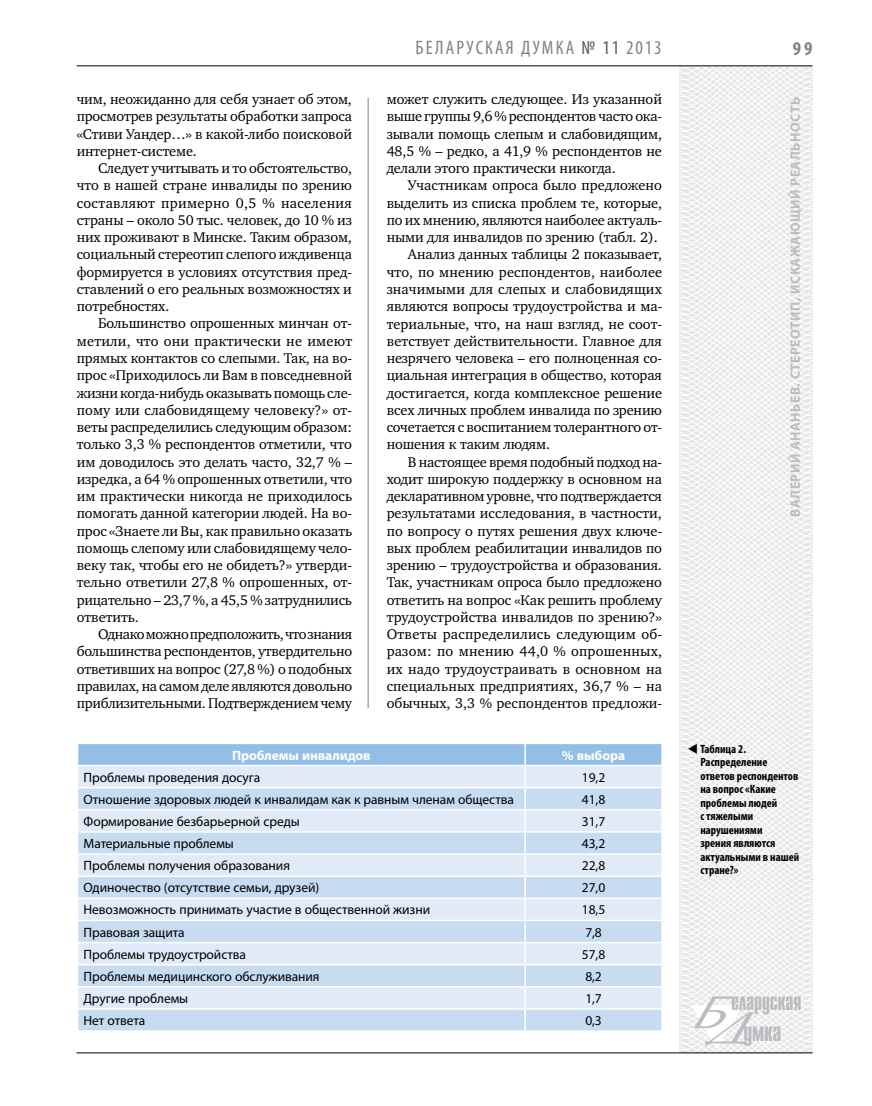
<style>
.page{position:relative;width:872px;height:1106px;background:#fff}
.page>*{position:absolute;margin:0;border:0;box-sizing:border-box;transform-origin:0 0}
.t1{font:condensed 19.5px "Myriad Pro";letter-spacing:.11em;color:#808285}
.t2{font:700 condensed 19.5px "Myriad Pro";color:#808285}
.t3{font:14.4px/17.2px "Charter C";letter-spacing:-.01em;color:#000;text-align:justify}
.t4{font:14.4px "Charter C";letter-spacing:.01em;color:#000}
.t5{font:14.4px "Charter C";letter-spacing:.015em;color:#000}
.t6{font:13.5px "Myriad Pro";letter-spacing:-.005em;color:#000}
.t7{font:700 13.5px "Myriad Pro";letter-spacing:.04em;color:#bcbdc0}
.t8{font:700 13.5px "Myriad Pro";letter-spacing:-.005em;color:#fff}
.t9{font:700 condensed 12px/13.5px "Myriad Pro";color:#000}
.s1{color:#58595b}
</style>
<div class="page">
<svg style="left:621px;top:65px;width:192px;height:989px"></svg>
<svg style="left:691px;top:996px;width:109px;height:53px"></svg>
<hr style="left:77px;top:65px;width:735px;height:1px;background:#000">
<hr style="left:77px;top:1052px;width:735px;height:1px;background:#000">
<hr style="left:368px;top:98px;width:1px;height:610px;background:#808285">
<hr style="left:661px;top:766px;width:2px;height:21px;background:#fff">
<hr style="left:661px;top:810px;width:2px;height:21px;background:#fff">
<hr style="left:661px;top:854px;width:2px;height:21px;background:#fff">
<hr style="left:661px;top:899px;width:2px;height:20px;background:#fff">
<hr style="left:661px;top:943px;width:2px;height:21px;background:#fff">
<hr style="left:661px;top:987px;width:2px;height:21px;background:#fff">
<hr style="left:525px;top:742px;width:138px;height:2px;background:#fff">
<hr style="left:661px;top:744px;width:2px;height:20px;background:#fff">
<hr style="left:525px;top:764px;width:138px;height:2px;background:#fff">
<hr style="left:525px;top:787px;width:138px;height:1px;background:#fff">
<hr style="left:661px;top:788px;width:2px;height:21px;background:#fff">
<hr style="left:525px;top:809px;width:138px;height:1px;background:#fff">
<hr style="left:525px;top:831px;width:138px;height:1px;background:#fff">
<hr style="left:661px;top:832px;width:2px;height:21px;background:#fff">
<hr style="left:525px;top:853px;width:138px;height:1px;background:#fff">
<hr style="left:525px;top:875px;width:138px;height:2px;background:#fff">
<hr style="left:661px;top:877px;width:2px;height:20px;background:#fff">
<hr style="left:525px;top:897px;width:138px;height:2px;background:#fff">
<hr style="left:525px;top:919px;width:138px;height:2px;background:#fff">
<hr style="left:661px;top:921px;width:2px;height:20px;background:#fff">
<hr style="left:525px;top:941px;width:138px;height:2px;background:#fff">
<hr style="left:525px;top:964px;width:138px;height:1px;background:#fff">
<hr style="left:661px;top:965px;width:2px;height:21px;background:#fff">
<hr style="left:525px;top:986px;width:138px;height:1px;background:#fff">
<svg style="left:78px;top:744px;width:584px;height:286px;background:#d2e1f3"></svg>
<hr style="left:525px;top:1008px;width:138px;height:1px;background:#fff">
<hr style="left:524px;top:1009px;width:2px;height:21px;background:#fff">
<hr style="left:661px;top:1009px;width:2px;height:21px;background:#fff">
<hr style="left:525px;top:1030px;width:138px;height:1px;background:#fff">
<svg style="left:698px;top:752px;width:12px;height:1px"></svg>
<p class="t3" style="left:77px;top:91px;width:277px">чим, неожиданно для себя узнает об этом, просмотрев результаты обработки запроса «Стиви Уандер…» в какой-либо поисковой интернет-системе.</p>
<p class="t3" style="left:77px;top:160px;width:277px;text-indent:21px">Следует учитывать и то обстоятельство, что в нашей стране инвалиды по зрению составляют примерно 0,5 % населения страны – около 50 тыс. человек, до 10 % из них проживают в Минске. Таким образом, социальный стереотип слепого иждивенца формируется в условиях отсутствия пред&shy;ставлений о его реальных возможностях и потребностях.</p>
<p class="t3" style="left:77px;top:315px;width:277px;text-indent:21px">Большинство опрошенных минчан от&shy;метили, что они практически не имеют прямых контактов со слепыми. Так, на во&shy;прос «Приходилось ли Вам в повседневной жизни когда-нибудь оказывать помощь сле&shy;пому или слабовидящему человеку?» от&shy;веты распределились следующим образом: только 3,3 % респондентов отметили, что им доводилось это делать часто, 32,7 % – изредка, а 64 % опрошенных ответили, что им практически никогда не приходилось помогать данной категории людей. На во&shy;прос «Знаете ли Вы, как правильно оказать помощь слепому или слабовидящему чело&shy;веку так, чтобы его не обидеть?» утверди&shy;тельно ответили 27,8 % опрошенных, от&shy;рицательно – 23,7 %, а 45,5 % затруднились ответить.</p>
<p class="t3" style="left:77px;top:625px;width:277px;text-indent:21px">Однако можно предположить, что знания большинства респондентов, утвердительно ответивших на вопрос (27,8 %) о подобных правилах, на самом деле являются довольно приблизительными. Подтверждением чему</p>
<h1 class="t1" style="left:415px;top:36px;width:248px">БЕЛА РУСКАЯ ДУМКА <span class="s1">№ 11</span> 2013</h1>
<h1 class="t2" style="left:793px;top:37px;width:21px">99</h1>
<p class="t3" style="left:387px;top:91px;width:277px">может служить следующее. Из указанной выше группы 9,6 % респондентов часто ока&shy;зывали помощь слепым и слабовидящим, 48,5 % – редко, а 41,9 % респондентов не делали этого практически никогда.</p>
<p class="t3" style="left:408px;top:177px;width:255px">Участникам опроса было предложено</p>
<p class="t3" style="left:387px;top:194px;width:277px">выделить из списка проблем те, которые,</p>
<p class="t3" style="left:387px;top:212px;width:277px">по их мнению, являются наиболее актуаль-</p>
<p class="t3" style="left:387px;top:229px;width:273px">ными для инвалидов по зрению (табл. 2).</p>
<p class="t3" style="left:408px;top:246px;width:256px">Анализ данных таблицы 2 показывает,</p>
<p class="t3" style="left:387px;top:263px;width:277px">что, по мнению респондентов, наиболее</p>
<p class="t4" style="left:387px;top:281px;width:277px">значимыми для слепых и слабовидящих</p>
<p class="t3" style="left:387px;top:298px;width:277px">являются вопросы трудоустройства и ма-</p>
<p class="t3" style="left:387px;top:315px;width:277px">териальные, что, на наш взгляд, не соот-</p>
<p class="t3" style="left:387px;top:332px;width:277px">ветствует действительности. Главное для</p>
<p class="t3" style="left:387px;top:350px;width:277px">незрячего человека – его полноценная со-</p>
<p class="t3" style="left:387px;top:367px;width:277px">циальная интеграция в общество, которая</p>
<p class="t3" style="left:387px;top:384px;width:277px">достигается, когда комплексное решение</p>
<p class="t3" style="left:387px;top:401px;width:277px">всех личных проблем инвалида по зрению</p>
<p class="t3" style="left:387px;top:419px;width:277px">сочетается с воспитанием толерантного от-</p>
<p class="t3" style="left:387px;top:436px;width:165px">ношения к таким людям.</p>
<p class="t3" style="left:408px;top:453px;width:256px">В настоящее время подобный подход на-</p>
<p class="t3" style="left:387px;top:470px;width:277px">ходит широкую поддержку в основном на</p>
<p class="t3" style="left:387px;top:488px;width:277px">декларативном уровне, что подтверждается</p>
<p class="t3" style="left:387px;top:505px;width:277px">результатами исследования, в частности,</p>
<p class="t3" style="left:387px;top:522px;width:277px">по вопросу о путях решения двух ключе-</p>
<p class="t3" style="left:387px;top:539px;width:277px">вых проблем реабилитации инвалидов по</p>
<p class="t3" style="left:387px;top:557px;width:277px">зрению – трудоустройства и образования.</p>
<p class="t3" style="left:387px;top:574px;width:277px">Так, участникам опроса было предложено</p>
<p class="t3" style="left:387px;top:591px;width:277px">ответить на вопрос «Как решить проблему</p>
<p class="t3" style="left:387px;top:608px;width:277px">трудоустройства инвалидов по зрению?»</p>
<p class="t5" style="left:387px;top:626px;width:277px">Ответы распределились следующим об-</p>
<p class="t4" style="left:387px;top:643px;width:277px">разом: по мнению 44,0 % опрошенных,</p>
<p class="t4" style="left:387px;top:661px;width:277px">их надо трудоустраивать в основном на</p>
<p class="t3" style="left:387px;top:677px;width:277px">специальных предприятиях, 36,7 % – на</p>
<p class="t3" style="left:387px;top:695px;width:277px">обычных, 3,3 % респондентов предложи-</p>
<p class="t7" style="left:786px;top:517px;width:421px;rotate:-90deg">Валерий Ананьев. Стереотип, искажающий реальность</p>
<p class="t8" style="left:232px;top:746px;width:140px">Проблемы инвалидов</p>
<p class="t8" style="left:562px;top:746px;width:65px">% выбора</p>
<p class="t6" style="left:84px;top:768px;width:178px">Проблемы проведения досуга</p>
<p class="t6" style="left:582px;top:768px;width:25px">19,2</p>
<p class="t6" style="left:84px;top:791px;width:432px">Отношение здоровых людей к инвалидам как к равным членам общества</p>
<p class="t6" style="left:582px;top:791px;width:25px">41,8</p>
<p class="t6" style="left:84px;top:813px;width:218px">Формирование безбарьерной среды</p>
<p class="t6" style="left:582px;top:813px;width:25px">31,7</p>
<p class="t6" style="left:84px;top:835px;width:152px">Материальные проблемы</p>
<p class="t6" style="left:582px;top:835px;width:25px">43,2</p>
<p class="t6" style="left:84px;top:857px;width:208px">Проблемы получения образования</p>
<p class="t6" style="left:582px;top:857px;width:25px">22,8</p>
<p class="t6" style="left:84px;top:879px;width:237px">Одиночество (отсутствие семьи, друзей)</p>
<p class="t6" style="left:582px;top:879px;width:25px">27,0</p>
<p class="t6" style="left:84px;top:901px;width:348px">Невозможность принимать участие в общественной жизни</p>
<p class="t6" style="left:582px;top:901px;width:25px">18,5</p>
<p class="t6" style="left:84px;top:923px;width:102px">Правовая защита</p>
<p class="t6" style="left:585px;top:923px;width:18px">7,8</p>
<p class="t6" style="left:84px;top:945px;width:164px">Проблемы трудоустройства</p>
<p class="t6" style="left:582px;top:945px;width:25px">57,8</p>
<p class="t6" style="left:84px;top:968px;width:238px">Проблемы медицинского обслуживания</p>
<p class="t6" style="left:585px;top:968px;width:18px">8,2</p>
<p class="t6" style="left:84px;top:990px;width:106px">Другие проблемы</p>
<p class="t6" style="left:585px;top:990px;width:18px">1,7</p>
<p class="t6" style="left:84px;top:1012px;width:63px">Нет ответа</p>
<p class="t6" style="left:585px;top:1012px;width:18px">0,3</p>
<p class="t9" style="left:700px;top:741px;width:100px;text-indent:-13px">▼ Таблица 2.<br>Распределение ответов респондентов на вопрос «Какие проблемы людей<br>с тяжелыми нарушениями<br>зрения являются актуальными в нашей стране?»</p>
</div>
